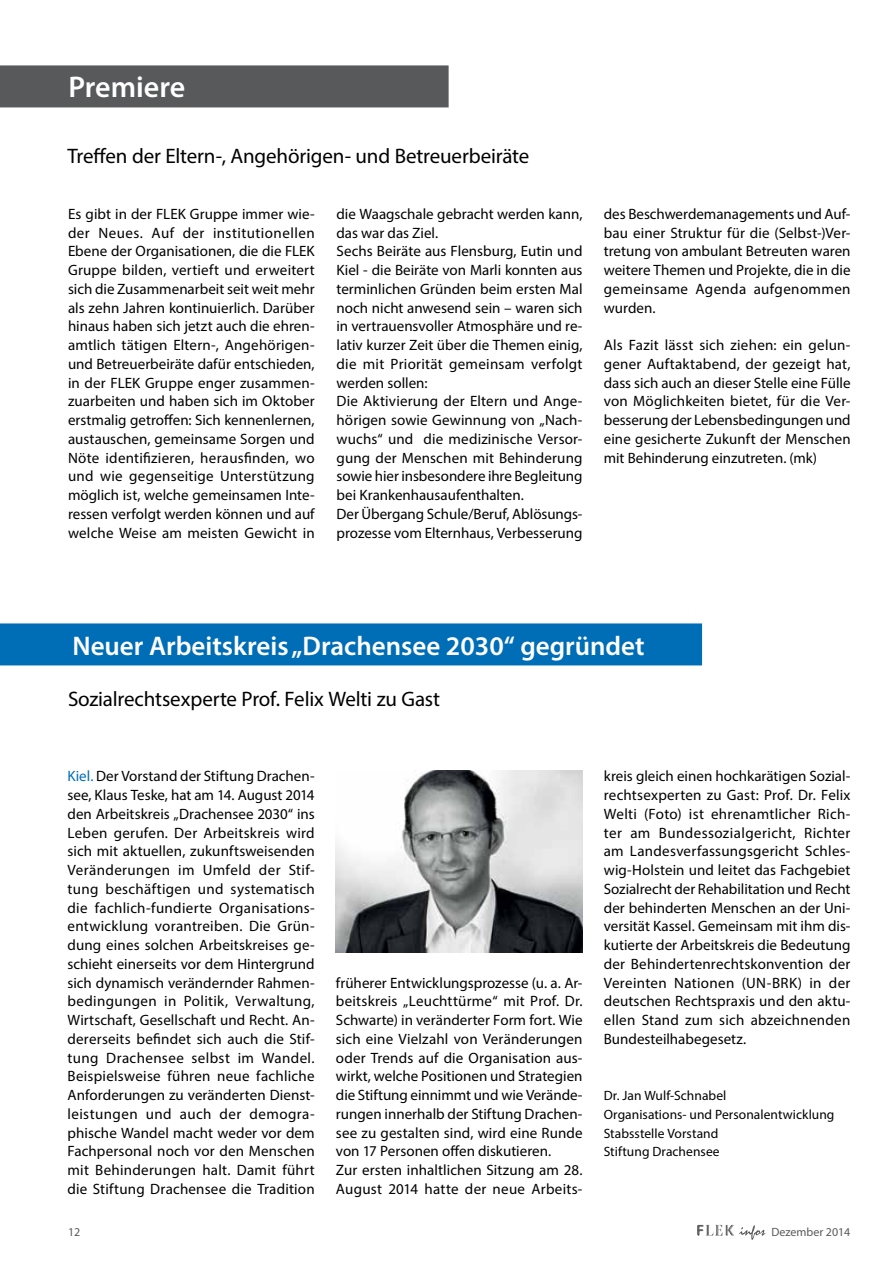
<style>
.page{position:relative;width:893px;height:1263px;background:#fff}
.page>*{position:absolute;margin:0;border:0;box-sizing:border-box;transform-origin:0 0}
.t1{font:600 30px "Myriad Pro";color:#fff}
.t2{font:600 27px "Myriad Pro";color:#fff}
.t3{font:21px "Myriad Pro";letter-spacing:-.005em;color:#000}
.t4{font:15px/18.8px "Myriad Pro";letter-spacing:.005em;color:#000;text-align:justify}
.t5{font:13.5px/18.8px "Myriad Pro";letter-spacing:.005em;color:#000}
.t6{font:12px "Myriad Pro";color:#58595b}
.s1{color:#006eb7}
</style>
<div class="page">
<svg style="left:715px;top:1225px;width:8px;height:11px"></svg>
<svg style="left:739px;top:1225px;width:26px;height:15px"></svg>
<div style="left:0;top:65px;width:449px;height:42px;background:#58595b"></div>
<div style="left:0;top:623px;width:702px;height:42px;background:#006eb7"></div>
<img style="left:335px;top:771px;width:248px;height:181px">
<h1 class="t1" style="left:68px;top:68px;width:118px">Premiere</h1>
<h3 class="t3" style="left:68px;top:143px;width:463px">Treffen der Eltern-, Angehörigen- und Betreuerbeiräte</h3>
<p class="t4" style="left:68px;top:204px;width:248px">Es gibt in der FLEK Gruppe immer wie&shy;der Neues. Auf der institutionellen Ebene der Organisationen, die die FLEK Gruppe bilden, vertieft und erweitert sich die Zusammenarbeit seit weit mehr als zehn Jahren kontinuierlich. Darüber hinaus haben sich jetzt auch die ehren&shy;amtlich tätigen Eltern-, Angehörigen&shy;und Betreuerbeiräte dafür entschieden, in der FLEK Gruppe enger zusammen&shy;zuarbeiten und haben sich im Oktober erstmalig getroffen: Sich kennenlernen, austauschen, gemeinsame Sorgen und Nöte identifizieren, herausfinden, wo und wie gegenseitige Unterstützung möglich ist, welche gemeinsamen Inte&shy;ressen verfolgt werden können und auf welche Weise am meisten Gewicht in</p>
<p class="t4" style="left:336px;top:204px;width:248px;text-align:left">die Waagschale gebracht werden kann, das war das Ziel.<br>Sechs Beiräte aus Flensburg, Eutin und Kiel - die Beiräte von Marli konnten aus terminlichen Gründen beim ersten Mal noch nicht anwesend sein – waren sich in vertrauensvoller Atmosphäre und re&shy;lativ kurzer Zeit über die Themen einig, die mit Priorität gemeinsam verfolgt werden sollen:<br>Die Aktivierung der Eltern und Ange&shy;hörigen sowie Gewinnung von „Nach&shy;wuchs“ und die medizinische Versor&shy;gung der Menschen mit Behinderung sowie hier insbesondere ihre Begleitung bei Krankenhausaufenthalten.<br>Der Übergang Schule/Beruf, Ablösungs&shy;prozesse vom Elternhaus, Verbesserung</p>
<p class="t4" style="left:604px;top:204px;width:248px">des Beschwerdemanagements und Auf&shy;bau einer Struktur für die (Selbst-)Ver&shy;tretung von ambulant Betreuten waren weitere Themen und Projekte, die in die gemeinsame Agenda aufgenommen wurden.</p>
<p class="t4" style="left:604px;top:335px;width:248px">Als Fazit lässt sich ziehen: ein gelun&shy;gener Auftaktabend, der gezeigt hat, dass sich auch an dieser Stelle eine Fülle von Möglichkeiten bietet, für die Ver&shy;besserung der Lebensbedingungen und eine gesicherte Zukunft der Menschen mit Behinderung einzutreten. (mk)</p>
<h2 class="t2" style="left:72px;top:629px;width:574px">Neuer Arbeitskreis „Drachensee 2030“ gegründet</h2>
<h3 class="t3" style="left:68px;top:686px;width:374px">Sozialrechtsexperte Prof. Felix Welti zu Gast</h3>
<p class="t4" style="left:68px;top:767px;width:249px"><span class="s1">Kiel.</span> Der Vorstand der Stiftung Drachen&shy;see, Klaus Teske, hat am 14. August 2014 den Arbeitskreis „Drachensee 2030“ ins Leben gerufen. Der Arbeitskreis wird sich mit aktuellen, zukunftsweisenden Veränderungen im Umfeld der Stif&shy;tung beschäftigen und systematisch die fachlich-fundierte Organisations&shy;entwicklung vorantreiben. Die Grün&shy;dung eines solchen Arbeitskreises ge&shy;schieht einerseits vor dem Hintergrund sich dynamisch verändernder Rahmen&shy;bedingungen in Politik, Verwaltung, Wirtschaft, Gesellschaft und Recht. An&shy;dererseits befindet sich auch die Stif&shy;tung Drachensee selbst im Wandel.<br>Beispielsweise führen neue fachliche Anforderungen zu veränderten Dienst&shy;leistungen und auch der demogra&shy;phische Wandel macht weder vor dem Fachpersonal noch vor den Menschen mit Behinderungen halt. Damit führt die Stiftung Drachensee die Tradition</p>
<p class="t4" style="left:336px;top:973px;width:248px;text-align:left">früherer Entwicklungsprozesse (u. a. Ar&shy;beitskreis „Leuchttürme“ mit Prof. Dr.<br>Schwarte) in veränderter Form fort. Wie sich eine Vielzahl von Veränderungen oder Trends auf die Organisation aus&shy;wirkt, welche Positionen und Strategien die Stiftung einnimmt und wie Verände&shy;rungen innerhalb der Stiftung Drachen&shy;see zu gestalten sind, wird eine Runde von 17 Personen offen diskutieren.<br>Zur ersten inhaltlichen Sitzung am 28.<br>August 2014 hatte der neue Arbeits-</p>
<p class="t4" style="left:604px;top:767px;width:248px">kreis gleich einen hochkarätigen Sozial&shy;rechtsexperten zu Gast: Prof. Dr. Felix Welti (Foto) ist ehrenamtlicher Rich&shy;ter am Bundessozialgericht, Richter am Landesverfassungsgericht Schles&shy;wig-Holstein und leitet das Fachgebiet Sozialrecht der Rehabilitation und Recht der behinderten Menschen an der Uni&shy;versität Kassel. Gemeinsam mit ihm dis&shy;kutierte der Arbeitskreis die Bedeutung der Behindertenrechtskonvention der Vereinten Nationen (UN-BRK) in der deutschen Rechtspraxis und den aktu&shy;ellen Stand zum sich abzeichnenden Bundesteilhabegesetz.</p>
<p class="t5" style="left:604px;top:1086px;width:232px">Dr. Jan Wulf-Schnabel<br>Organisations- und Personalentwicklung<br>Stabsstelle Vorstand<br>Stiftung Drachensee</p>
<p class="t6" style="left:68px;top:1224px;width:14px">12</p>
<p class="t6" style="left:771px;top:1224px;width:81px">Dezember 2014</p>
</div>
